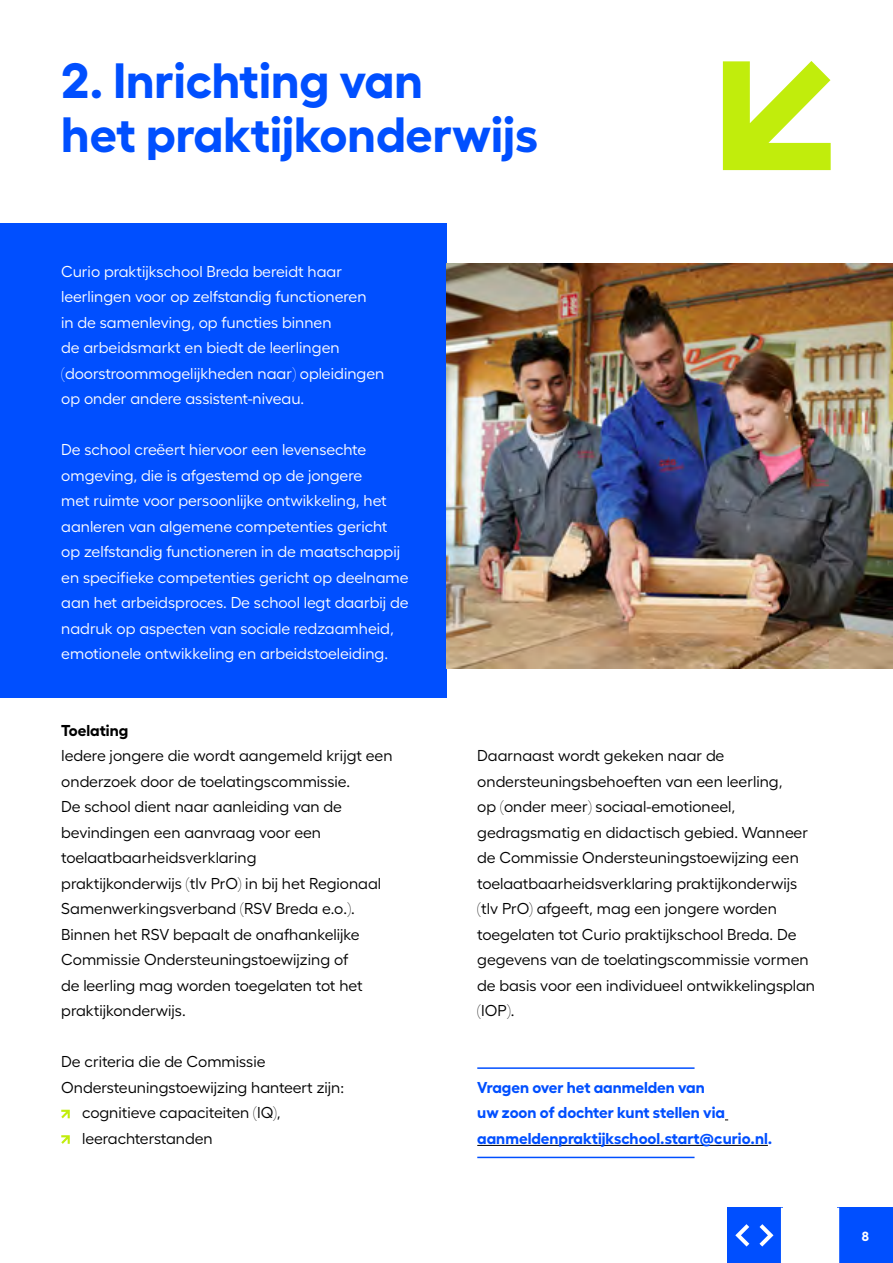
<style>
.page{position:relative;width:893px;height:1263px;background:#fff}
.page>*{position:absolute;margin:0;border:0;box-sizing:border-box;transform-origin:0 0}
.t1{font:700 49.5px/54px "Fellix";color:#004fff}
.t2{font:15.75px/25.5px "Fellix";color:#000}
.t3{font:15.75px/25.5px "Fellix";color:#fff}
.t4{font:700 15.75px/25.5px "Fellix";color:#004fff}
.t5{font:700 15.75px "Fellix";color:#000}
.t6{font:700 13.35px "Fellix";color:#fff}
</style>
<div class="page">
<hr style="left:477px;top:1145px;width:291px;height:1px;background:#000">
<div style="left:0;top:223px;width:446px;height:474px;background:#004fff"></div>
<img style="left:446px;top:263px;width:447px;height:405px">
<svg style="left:61px;top:1110px;width:9px;height:8px"></svg>
<svg style="left:61px;top:1135px;width:9px;height:9px"></svg>
<svg style="left:723px;top:61px;width:108px;height:109px"></svg>
<hr style="left:477px;top:1067px;width:217px;height:2px;background:#004fff">
<hr style="left:477px;top:1157px;width:217px;height:1px;background:#004fff">
<div style="left:838px;top:1208px;width:55px;height:55px;background:#004fff"></div>
<div style="left:727px;top:1208px;width:55px;height:55px;background:#004fff"></div>
<hr style="left:836px;top:1208px;width:3px;height:55px;background:#fff">
<hr style="left:781px;top:1208px;width:3px;height:55px;background:#fff">
<svg style="left:759px;top:1224px;width:14px;height:22px"></svg>
<svg style="left:735px;top:1224px;width:14px;height:22px"></svg>
<h1 class="t1" style="left:61px;top:48px;width:478px">2. Inrichting van<br>het praktijkonderwijs</h1>
<p class="t3" style="left:61px;top:257px;width:325px">Curio praktijkschool Breda bereidt haar leerlingen voor op zelfstandig functioneren<br>in de samenleving, op functies binnen<br>de arbeidsmarkt en biedt de leerlingen (doorstroommogelijkheden naar) opleidingen op onder andere assistent-niveau.</p>
<p class="t3" style="left:61px;top:435px;width:349px">De school creëert hiervoor een levensechte omgeving, die is afgestemd op de jongere<br>met ruimte voor persoonlijke ontwikkeling, het aanleren van algemene competenties gericht op zelfstandig functioneren in de maatschappij en specifieke competenties gericht op deelname aan het arbeidsproces. De school legt daarbij de nadruk op aspecten van sociale redzaamheid, emotionele ontwikkeling en arbeidstoeleiding.</p>
<p class="t5" style="left:61px;top:717px;width:69px">Toelating</p>
<p class="t2" style="left:61px;top:741px;width:333px">Iedere jongere die wordt aangemeld krijgt een onderzoek door de toelatingscommissie.<br>De school dient naar aanleiding van de bevindingen een aanvraag voor een toelaatbaarheidsverklaring<br>praktijkonderwijs (tlv PrO) in bij het Regionaal Samenwerkingsverband (RSV Breda e.o.).<br>Binnen het RSV bepaalt de onafhankelijke Commissie Ondersteuningstoewijzing of<br>de leerling mag worden toegelaten tot het praktijkonderwijs.</p>
<p class="t2" style="left:61px;top:1047px;width:206px">De criteria die de Commissie</p>
<p class="t2" style="left:61px;top:1073px;width:284px">Ondersteuningstoewijzing hanteert zijn:</p>
<p class="t2" style="left:82px;top:1098px;width:200px">cognitieve capaciteiten (IQ),</p>
<p class="t2" style="left:82px;top:1124px;width:132px">leerachterstanden</p>
<p class="t2" style="left:477px;top:741px;width:339px">Daarnaast wordt gekeken naar de ondersteuningsbehoeften van een leerling,<br>op (onder meer) sociaal-emotioneel, gedragsmatig en didactisch gebied. Wanneer de Commissie Ondersteuningstoewijzing een toelaatbaarheidsverklaring praktijkonderwijs (tlv PrO) afgeeft, mag een jongere worden toegelaten tot Curio praktijkschool Breda. De gegevens van de toelatingscommissie vormen de basis voor een individueel ontwikkelingsplan (IOP).</p>
<p class="t4" style="left:477px;top:1073px;width:297px">Vragen over het aanmelden van<br>uw zoon of dochter kunt stellen via aanmeldenpraktijkschool.start@curio.nl.</p>
<p class="t6" style="left:862px;top:1225px;width:9px">8</p>
</div>
